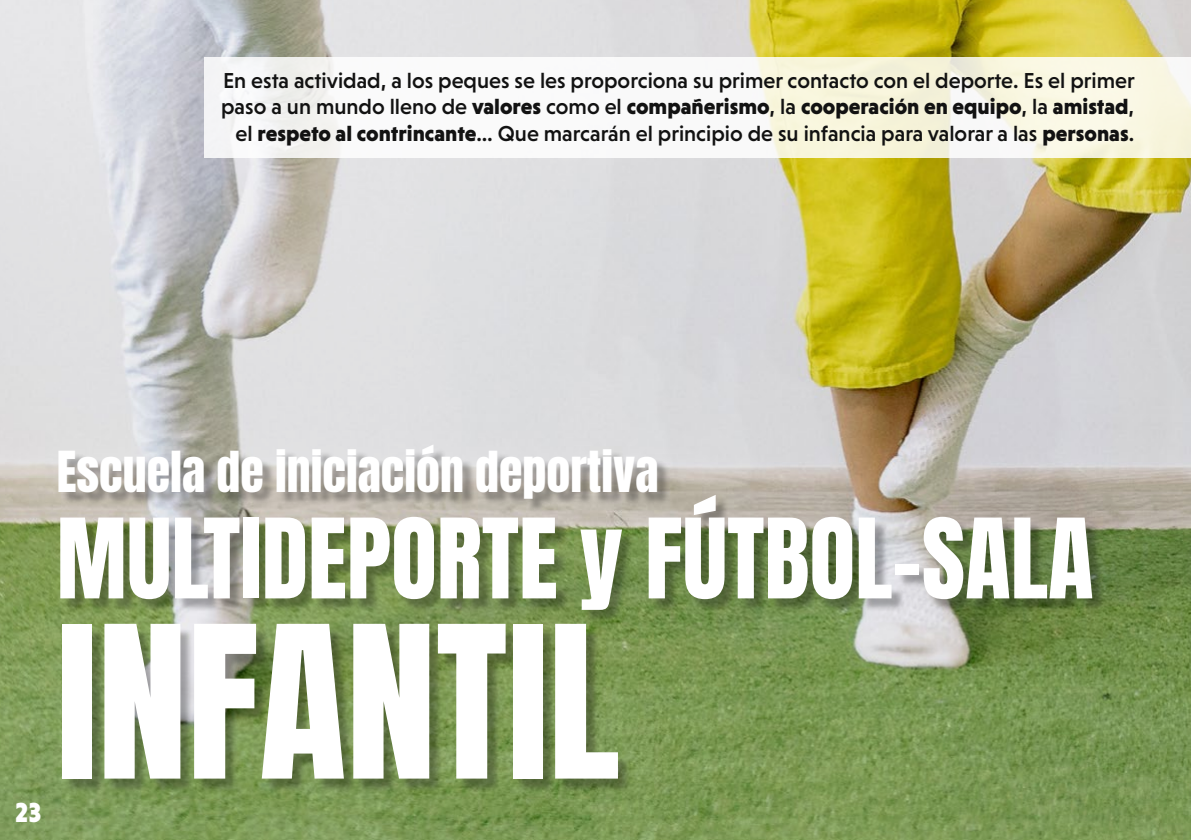
<style>
.page{position:relative;width:1191px;height:840px;background:#fff}
.page>*{position:absolute;margin:0;border:0;box-sizing:border-box;transform-origin:0 0}
.t1{font:180px "Anton";color:#fff}
.t2{font:94px "Anton";color:#fff}
.t3{font:48px "Anton";color:#fff}
.t4{font:900 28px "Niveau Grotesk";color:#fff}
.t5{font:500 22px/26.4px "Niveau Grotesk";color:#121212;text-align:right}
.s1{font-weight:900}
</style>
<div class="page">
<img style="left:0;top:0;width:1191px;height:839px">
<svg style="left:204px;top:57px;width:987px;height:100px"></svg>
<div style="left:61px;top:448px;width:1045px;height:343px;background:#000;opacity:.3"></div>
<p class="t5" style="left:221px;top:67px;width:915px">En esta actividad, a los peques se les proporciona su primer contacto con el deporte. Es el primer paso a un mundo lleno de <span class="s1">valores</span> como el <span class="s1">compañerismo</span>, la <span class="s1">cooperación en equipo</span>, la <span class="s1">amistad</span>, el <span class="s1">respeto al contrincante</span>… Que marcarán el principio de su infancia para valorar a las <span class="s1">personas</span>.</p>
<p class="t4" style="left:15px;top:795px;width:28px">23</p>
<h3 class="t3" style="left:57px;top:447px;width:603px">Escuela de iniciación deportiva</h3>
<h2 class="t2" style="left:57px;top:510px;width:1038px">MULTIDEPORTE y FÚTBOL-SALA</h2>
<h1 class="t1" style="left:57px;top:610px;width:564px">INFANTIL</h1>
</div>
